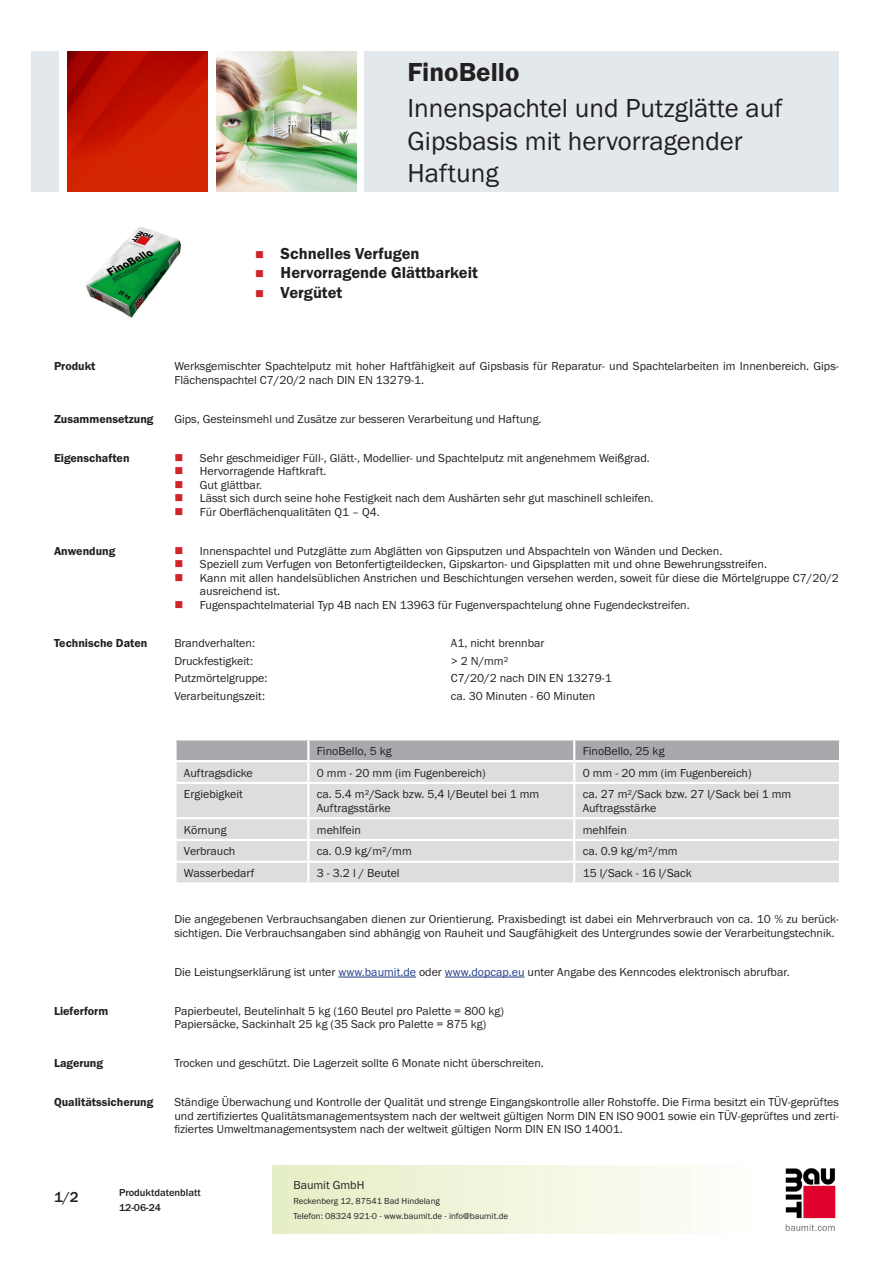
<style>
.page{position:relative;width:893px;height:1263px;background:#fff}
.page>*{position:absolute;margin:0;border:0;box-sizing:border-box;transform-origin:0 0}
.PDS_Produktname_Land{font:27px/32.4px "BM Franklin Gothic URW Boo";color:#231f20}
.PDS_Produktname{font:27px "BM Franklin Gothic URW Dem";color:#231f20}
.t1{font:16.5px "BM Franklin Gothic URW Dem";color:#231f20}
.t2{font:500 15px "BM Franklin Gothic URW";color:#231f20}
.PDS_Standard{font:12px/13.5px "BM Franklin Gothic URW Boo";color:#231f20}
.PDS_Standard_linksbü{font:12px/13.5px "BM Franklin Gothic URW Boo";color:#231f20}
.PDS_Header{font:12px "BM Franklin Gothic URW Dem";color:#231f20}
.t3{font:500 10.5px/15px "BM Franklin Gothic URW";color:#231f20}
.t4{font:9px/15px "BM Franklin Gothic URW Boo";color:#231f20}
.s1{color:#253f8e}
</style>
<div class="page">
<img style="left:785px;top:1168px;width:51px;height:63px">
<div style="left:32px;top:51px;width:27px;height:140px;background:#e2e8eb"></div>
<img style="left:68px;top:52px;width:140px;height:139px">
<img style="left:216px;top:51px;width:141px;height:140px">
<div style="left:365px;top:51px;width:474px;height:140px;background:#e2e8eb"></div>
<img style="left:85px;top:227px;width:97px;height:91px">
<div style="left:177px;top:740px;width:662px;height:20px;background:#a8a9ad"></div>
<div style="left:177px;top:762px;width:662px;height:120px;background:#dcdddf"></div>
<hr style="left:307px;top:740px;width:2px;height:20px;background:#fff">
<hr style="left:573px;top:740px;width:2px;height:20px;background:#fff">
<hr style="left:307px;top:762px;width:2px;height:20px;background:#fff">
<hr style="left:573px;top:762px;width:2px;height:20px;background:#fff">
<hr style="left:174px;top:782px;width:134px;height:2px;background:#fff">
<hr style="left:308px;top:782px;width:266px;height:2px;background:#fff">
<hr style="left:307px;top:784px;width:2px;height:33px;background:#fff">
<hr style="left:574px;top:782px;width:267px;height:2px;background:#fff">
<hr style="left:573px;top:784px;width:2px;height:33px;background:#fff">
<hr style="left:174px;top:817px;width:134px;height:2px;background:#fff">
<hr style="left:308px;top:817px;width:266px;height:2px;background:#fff">
<hr style="left:307px;top:819px;width:2px;height:20px;background:#fff">
<hr style="left:574px;top:817px;width:267px;height:2px;background:#fff">
<hr style="left:573px;top:819px;width:2px;height:20px;background:#fff">
<hr style="left:174px;top:839px;width:134px;height:2px;background:#fff">
<hr style="left:308px;top:839px;width:266px;height:2px;background:#fff">
<hr style="left:574px;top:839px;width:267px;height:2px;background:#fff">
<hr style="left:174px;top:860px;width:134px;height:3px;background:#fff">
<hr style="left:308px;top:860px;width:266px;height:3px;background:#fff">
<svg style="left:307px;top:841px;width:2px;height:41px"></svg>
<hr style="left:574px;top:860px;width:267px;height:3px;background:#fff">
<svg style="left:573px;top:841px;width:2px;height:41px"></svg>
<hr style="left:338px;top:977px;width:78px;height:1px;background:#253f8e">
<hr style="left:445px;top:977px;width:80px;height:1px;background:#253f8e">
<p class="PDS_Produktname" style="left:407px;top:55px;width:114px">FinoBello</p>
<p class="PDS_Produktname_Land" style="left:407px;top:92px;width:377px">Innenspachtel und Putzglätte auf<br>Gipsbasis mit hervorragender<br>Haftung</p>
<p class="t1" style="left:281px;top:243px;width:140px">Schnelles Verfugen</p>
<p class="t1" style="left:281px;top:263px;width:199px">Hervorragende Glättbarkeit</p>
<p class="t1" style="left:281px;top:282px;width:63px">Vergütet</p>
<p class="PDS_Header" style="left:54px;top:359px;width:43px">Produkt</p>
<p class="PDS_Standard" style="left:174px;top:360px;width:666px">Werksgemischter Spachtelputz mit hoher Haftfähigkeit auf Gipsbasis für Reparatur- und Spachtelarbeiten im Innenbereich. Gips-<br>Flächenspachtel C7/20/2 nach DIN EN 13279-1.</p>
<p class="PDS_Header" style="left:54px;top:411px;width:101px">Zusammensetzung</p>
<p class="PDS_Standard" style="left:174px;top:412px;width:369px">Gips, Gesteinsmehl und Zusätze zur besseren Verarbeitung und Haftung.</p>
<p class="PDS_Header" style="left:54px;top:450px;width:77px">Eigenschaften</p>
<p class="PDS_Standard" style="left:200px;top:451px;width:452px">Sehr geschmeidiger Füll-, Glätt-, Modellier- und Spachtelputz mit angenehmem Weißgrad.</p>
<p class="PDS_Standard" style="left:200px;top:465px;width:128px">Hervorragende Haftkraft.</p>
<p class="PDS_Standard" style="left:200px;top:478px;width:64px">Gut glättbar.</p>
<p class="PDS_Standard" style="left:200px;top:492px;width:455px">Lässt sich durch seine hohe Festigkeit nach dem Aushärten sehr gut maschinell schleifen.</p>
<p class="PDS_Standard" style="left:200px;top:505px;width:181px">Für Oberflächenqualitäten Q1 – Q4.</p>
<p class="PDS_Header" style="left:54px;top:543px;width:63px">Anwendung</p>
<p class="PDS_Standard" style="left:200px;top:544px;width:524px">Innenspachtel und Putzglätte zum Abglätten von Gipsputzen und Abspachteln von Wänden und Decken.</p>
<p class="PDS_Standard" style="left:200px;top:557px;width:569px">Speziell zum Verfugen von Betonfertigteildecken, Gipskarton- und Gipsplatten mit und ohne Bewehrungsstreifen.</p>
<p class="PDS_Standard" style="left:200px;top:571px;width:641px">Kann mit allen handelsüblichen Anstrichen und Beschichtungen versehen werden, soweit für diese die Mörtelgruppe C7/20/2 ausreichend ist.</p>
<p class="PDS_Standard" style="left:200px;top:598px;width:491px">Fugenspachtelmaterial Typ 4B nach EN 13963 für Fugenverspachtelung ohne Fugendeckstreifen.</p>
<p class="PDS_Header" style="left:54px;top:636px;width:95px">Technische Daten</p>
<p class="PDS_Standard_linksbü" style="left:174px;top:637px;width:82px">Brandverhalten:</p>
<p class="PDS_Standard_linksbü" style="left:451px;top:637px;width:95px">A1, nicht brennbar</p>
<p class="PDS_Standard_linksbü" style="left:174px;top:654px;width:80px">Druckfestigkeit:</p>
<p class="PDS_Standard_linksbü" style="left:451px;top:654px;width:59px">&gt; 2 N/mm²</p>
<p class="PDS_Standard_linksbü" style="left:174px;top:672px;width:95px">Putzmörtelgruppe:</p>
<p class="PDS_Standard_linksbü" style="left:451px;top:672px;width:163px">C7/20/2 nach DIN EN 13279-1</p>
<p class="PDS_Standard_linksbü" style="left:174px;top:689px;width:92px">Verarbeitungszeit:</p>
<p class="PDS_Standard_linksbü" style="left:451px;top:689px;width:146px">ca. 30 Minuten - 60 Minuten</p>
<p class="PDS_Standard_linksbü" style="left:317px;top:744px;width:76px">FinoBello, 5 kg</p>
<p class="PDS_Standard_linksbü" style="left:583px;top:744px;width:83px">FinoBello, 25 kg</p>
<p class="PDS_Standard_linksbü" style="left:184px;top:766px;width:70px">Auftragsdicke</p>
<p class="PDS_Standard_linksbü" style="left:317px;top:766px;width:170px">0 mm - 20 mm (im Fugenbereich)</p>
<p class="PDS_Standard_linksbü" style="left:583px;top:766px;width:170px">0 mm - 20 mm (im Fugenbereich)</p>
<p class="PDS_Standard_linksbü" style="left:184px;top:788px;width:60px">Ergiebigkeit</p>
<p class="PDS_Standard_linksbü" style="left:317px;top:788px;width:224px">ca. 5.4 m²/Sack bzw. 5,4 l/Beutel bei 1 mm<br>Auftragsstärke</p>
<p class="PDS_Standard_linksbü" style="left:583px;top:788px;width:210px">ca. 27 m²/Sack bzw. 27 l/Sack bei 1 mm<br>Auftragsstärke</p>
<p class="PDS_Standard_linksbü" style="left:184px;top:823px;width:44px">Körnung</p>
<p class="PDS_Standard_linksbü" style="left:317px;top:823px;width:46px">mehlfein</p>
<p class="PDS_Standard_linksbü" style="left:583px;top:823px;width:46px">mehlfein</p>
<p class="PDS_Standard_linksbü" style="left:184px;top:845px;width:53px">Verbrauch</p>
<p class="PDS_Standard_linksbü" style="left:317px;top:845px;width:96px">ca. 0.9 kg/m²/mm</p>
<p class="PDS_Standard_linksbü" style="left:583px;top:845px;width:96px">ca. 0.9 kg/m²/mm</p>
<p class="PDS_Standard_linksbü" style="left:184px;top:866px;width:72px">Wasserbedarf</p>
<p class="PDS_Standard_linksbü" style="left:317px;top:866px;width:84px">3 - 3.2 l / Beutel</p>
<p class="PDS_Standard_linksbü" style="left:583px;top:866px;width:110px">15 l/Sack - 16 l/Sack</p>
<p class="PDS_Standard" style="left:174px;top:913px;width:666px">Die angegebenen Verbrauchsangaben dienen zur Orientierung. Praxisbedingt ist dabei ein Mehrverbrauch von ca. 10 % zu berück&shy;sichtigen. Die Verbrauchsangaben sind abhängig von Rauheit und Saugfähigkeit des Untergrundes sowie der Verarbeitungstechnik.</p>
<p class="PDS_Standard" style="left:174px;top:965px;width:617px">Die Leistungserklärung ist unter <span class="s1">www.baumit.de</span> oder <span class="s1">www.dopcap.eu</span> unter Angabe des Kenncodes elektronisch abrufbar.</p>
<p class="PDS_Header" style="left:54px;top:1003px;width:56px">Lieferform</p>
<p class="PDS_Standard" style="left:174px;top:1004px;width:331px">Papierbeutel, Beutelinhalt 5 kg (160 Beutel pro Palette = 800 kg)</p>
<p class="PDS_Standard" style="left:174px;top:1018px;width:314px">Papiersäcke, Sackinhalt 25 kg (35 Sack pro Palette = 875 kg)</p>
<p class="PDS_Header" style="left:54px;top:1056px;width:51px">Lagerung</p>
<p class="PDS_Standard" style="left:174px;top:1056px;width:371px">Trocken und geschützt. Die Lagerzeit sollte 6 Monate nicht überschreiten.</p>
<p class="PDS_Header" style="left:54px;top:1094px;width:101px">Qualitätssicherung</p>
<p class="PDS_Standard" style="left:174px;top:1095px;width:666px;text-align:justify">Ständige Überwachung und Kontrolle der Qualität und strenge Eingangskontrolle aller Rohstoffe. Die Firma besitzt ein TÜV-geprüftes und zertifiziertes Qualitätsmanagementsystem nach der weltweit gültigen Norm DIN EN ISO 9001 sowie ein TÜV-geprüftes und zerti&shy;fiziertes Umweltmanagementsystem nach der weltweit gültigen Norm DIN EN ISO 14001.</p>
<p class="t2" style="left:54px;top:1188px;width:26px">1/2</p>
<p class="t3" style="left:119px;top:1185px;width:83px">Produktdatenblatt<br>12-06-24</p>
<p class="PDS_Standard" style="left:293px;top:1178px;width:73px">Baumit GmbH</p>
<p class="t4" style="left:293px;top:1193px;width:216px">Reckenberg 12, 87541 Bad Hindelang<br>Telefon: 08324 921-0 - www.baumit.de - info@baumit.de</p>
</div>
